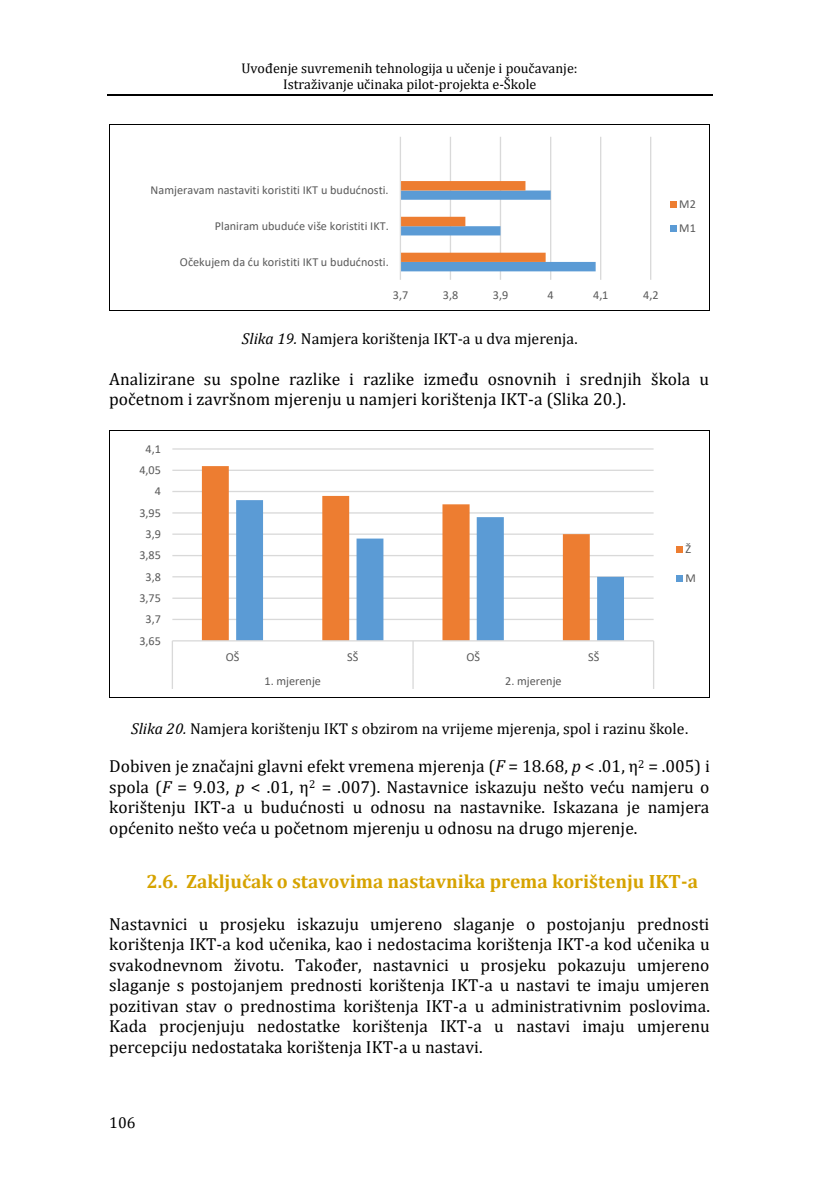
<style>
.page{position:relative;width:819px;height:1191px;background:#fff}
.page>*{position:absolute;margin:0;border:0;box-sizing:border-box;transform-origin:0 0}
.t1{font:700 19.25px "Cambria";color:#d6a300}
.t2{font:17.5px/20.5px "Cambria";color:#000;text-align:justify}
.t3{font:15.75px "Cambria";color:#000}
.t4{font:14px/16.4px "Cambria";color:#000;text-align:center}
.t5{font:12.25px "Calibri";letter-spacing:.005em;color:#595959}
.s1{font-style:italic}
</style>
<div class="page">
<hr style="left:107px;top:94px;width:605px;height:1px;background:#000">
<hr style="left:110px;top:124px;width:599px;height:1px;background:#000">
<hr style="left:109px;top:125px;width:1px;height:185px;background:#000">
<hr style="left:110px;top:310px;width:599px;height:1px;background:#000">
<hr style="left:709px;top:125px;width:1px;height:185px;background:#000">
<hr style="left:110px;top:430px;width:599px;height:1px;background:#000">
<hr style="left:109px;top:430px;width:1px;height:267px;background:#000">
<hr style="left:110px;top:697px;width:599px;height:1px;background:#000">
<hr style="left:709px;top:430px;width:1px;height:267px;background:#000">
<hr style="left:450px;top:137px;width:1px;height:143px;background:#d9d9d9">
<hr style="left:500px;top:137px;width:1px;height:143px;background:#d9d9d9">
<hr style="left:550px;top:137px;width:1px;height:143px;background:#d9d9d9">
<hr style="left:600px;top:137px;width:1px;height:143px;background:#d9d9d9">
<hr style="left:650px;top:137px;width:1px;height:143px;background:#d9d9d9">
<svg style="left:401px;top:181px;width:194px;height:90px"></svg>
<hr style="left:400px;top:137px;width:1px;height:143px;background:#d9d9d9">
<div style="left:669px;top:201px;width:7px;height:6px;background:#ed7d31"></div>
<div style="left:669px;top:225px;width:7px;height:7px;background:#5b9bd5"></div>
<hr style="left:172px;top:619px;width:481px;height:1px;background:#d9d9d9">
<hr style="left:172px;top:597px;width:481px;height:2px;background:#d9d9d9">
<hr style="left:172px;top:576px;width:481px;height:1px;background:#d9d9d9">
<hr style="left:172px;top:555px;width:481px;height:1px;background:#d9d9d9">
<hr style="left:172px;top:533px;width:481px;height:2px;background:#d9d9d9">
<hr style="left:172px;top:512px;width:481px;height:1px;background:#d9d9d9">
<hr style="left:172px;top:491px;width:481px;height:1px;background:#d9d9d9">
<hr style="left:172px;top:470px;width:481px;height:1px;background:#d9d9d9">
<hr style="left:172px;top:448px;width:481px;height:2px;background:#d9d9d9">
<svg style="left:202px;top:466px;width:387px;height:174px"></svg>
<svg style="left:236px;top:500px;width:388px;height:140px"></svg>
<hr style="left:172px;top:640px;width:481px;height:1px;background:#d9d9d9">
<hr style="left:412px;top:641px;width:2px;height:24px;background:#d9d9d9">
<svg style="left:172px;top:641px;width:1px;height:48px"></svg>
<hr style="left:412px;top:665px;width:2px;height:24px;background:#d9d9d9">
<svg style="left:653px;top:641px;width:1px;height:48px"></svg>
<div style="left:675px;top:546px;width:7px;height:6px;background:#ed7d31"></div>
<div style="left:675px;top:575px;width:7px;height:7px;background:#5b9bd5"></div>
<p class="t4" style="left:241px;top:59px;width:337px">Uvođenje suvremenih tehnologija u učenje i poučavanje:<br>Istraživanje učinaka pilot-projekta e-Škole</p>
<p class="t5" style="left:151px;top:185px;width:239px">Namjeravam nastaviti koristiti IKT u budućnosti.</p>
<p class="t5" style="left:215px;top:221px;width:175px">Planiram ubuduće više koristiti IKT.</p>
<p class="t5" style="left:180px;top:256px;width:210px">Očekujem da ću koristiti IKT u budućnosti.</p>
<p class="t5" style="left:393px;top:290px;width:17px">3,7</p>
<p class="t5" style="left:443px;top:290px;width:17px">3,8</p>
<p class="t5" style="left:493px;top:290px;width:17px">3,9</p>
<p class="t5" style="left:547px;top:290px;width:8px">4</p>
<p class="t5" style="left:593px;top:290px;width:17px">4,1</p>
<p class="t5" style="left:643px;top:290px;width:17px">4,2</p>
<p class="t5" style="left:679px;top:199px;width:18px">M2</p>
<p class="t5" style="left:679px;top:223px;width:18px">M1</p>
<p class="t3" style="left:242px;top:329px;width:337px"><span class="s1">Slika 19.</span> Namjera korištenja IKT-a u dva mjerenja.</p>
<p class="t2" style="left:109px;top:368px;width:601px">Analizirane su spolne razlike i razlike između osnovnih i srednjih škola u početnom i završnom mjerenju u namjeri korištenja IKT-a (Slika 20.).</p>
<p class="t5" style="left:145px;top:443px;width:17px">4,1</p>
<p class="t5" style="left:139px;top:465px;width:23px">4,05</p>
<p class="t5" style="left:155px;top:486px;width:8px">4</p>
<p class="t5" style="left:139px;top:507px;width:23px">3,95</p>
<p class="t5" style="left:145px;top:529px;width:17px">3,9</p>
<p class="t5" style="left:139px;top:550px;width:23px">3,85</p>
<p class="t5" style="left:145px;top:571px;width:17px">3,8</p>
<p class="t5" style="left:139px;top:593px;width:23px">3,75</p>
<p class="t5" style="left:145px;top:614px;width:17px">3,7</p>
<p class="t5" style="left:139px;top:635px;width:23px">3,65</p>
<p class="t5" style="left:226px;top:651px;width:15px">OŠ</p>
<p class="t5" style="left:347px;top:651px;width:13px">SŠ</p>
<p class="t5" style="left:466px;top:651px;width:15px">OŠ</p>
<p class="t5" style="left:588px;top:651px;width:13px">SŠ</p>
<p class="t5" style="left:264px;top:675px;width:58px">1. mjerenje</p>
<p class="t5" style="left:505px;top:675px;width:58px">2. mjerenje</p>
<p class="t5" style="left:685px;top:543px;width:7px">Ž</p>
<p class="t5" style="left:685px;top:573px;width:12px">M</p>
<p class="t3" style="left:131px;top:719px;width:558px"><span class="s1">Slika 20.</span> Namjera korištenju IKT s obzirom na vrijeme mjerenja, spol i razinu škole.</p>
<p class="t2" style="left:109px;top:755px;width:602px">Dobiven je značajni glavni efekt vremena mjerenja (<span class="s1">F</span> = 18.68, <span class="s1">p</span> &lt; .01, η<sup>2</sup> = .005) i spola (<span class="s1">F</span> = 9.03, <span class="s1">p</span> &lt; .01, η<sup>2</sup> = .007). Nastavnice iskazuju nešto veću namjeru o korištenju IKT-a u budućnosti u odnosu na nastavnike. Iskazana je namjera općenito nešto veća u početnom mjerenju u odnosu na drugo mjerenje.</p>
<h2 class="t1" style="left:146px;top:869px;width:553px">2.6. Zaključak o stavovima nastavnika prema korištenju IKT-a</h2>
<p class="t2" style="left:109px;top:913px;width:602px">Nastavnici u prosjeku iskazuju umjereno slaganje o postojanju prednosti korištenja IKT-a kod učenika, kao i nedostacima korištenja IKT-a kod učenika u svakodnevnom životu. Također, nastavnici u prosjeku pokazuju umjereno slaganje s postojanjem prednosti korištenja IKT-a u nastavi te imaju umjeren pozitivan stav o prednostima korištenja IKT-a u administrativnim poslovima.<br>Kada procjenjuju nedostatke korištenja IKT-a u nastavi imaju umjerenu percepciju nedostataka korištenja IKT-a u nastavi.</p>
<p class="t3" style="left:109px;top:1113px;width:28px">106</p>
</div>
